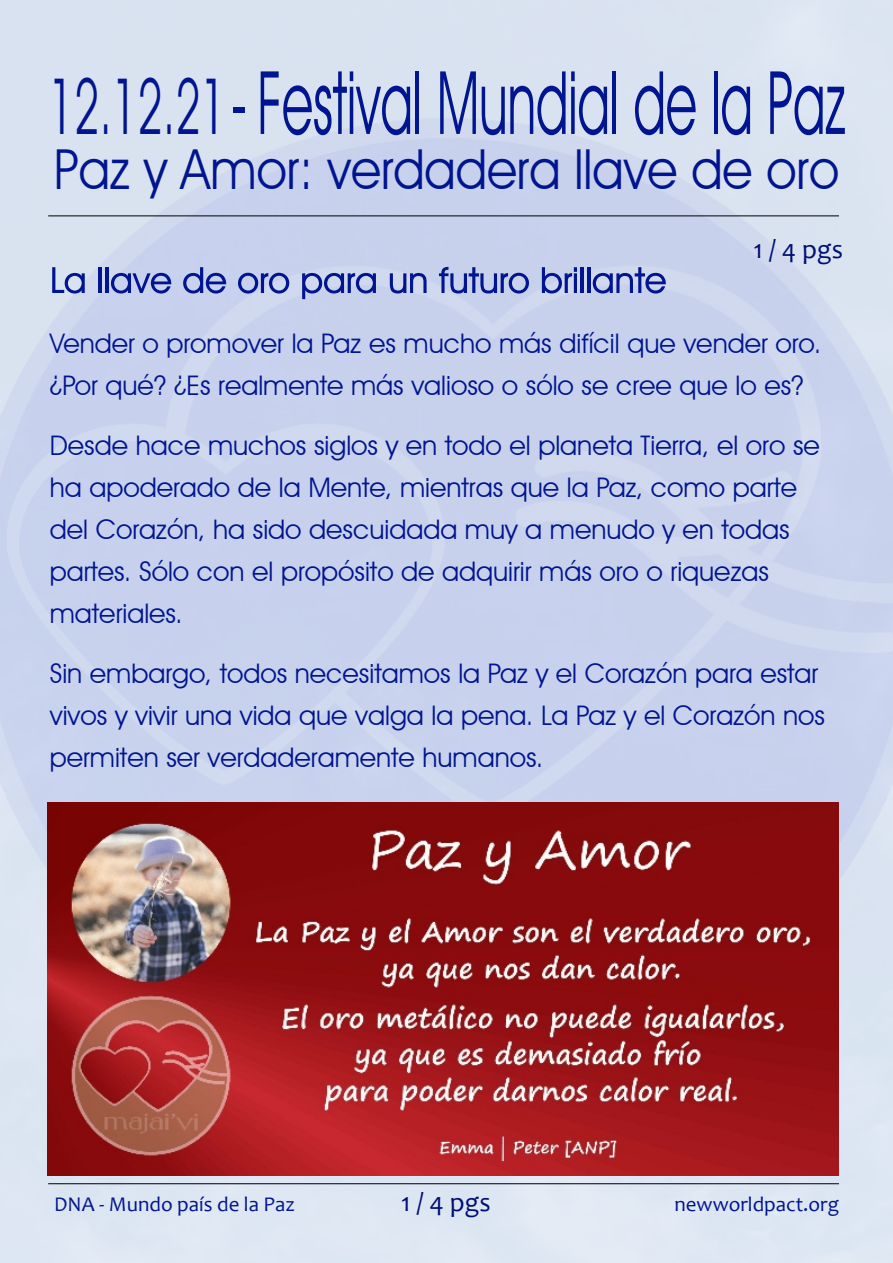
<style>
.page{position:relative;width:893px;height:1263px;background:#fff}
.page>*{position:absolute;margin:0;border:0;box-sizing:border-box;transform-origin:0 0}
.t1{font:87.9px "Avant Garde IT Cby BT";color:#00158f;scale:.58 1}
.t2{font:55.2px "Avant Garde IT Cby BT";color:#00158f;scale:.9 1}
.t3{font:27px/42px "Avant Garde IT Cby BT";color:#00158f}
.t4{font:27px "Candara";color:#000f74}
.t5{font:21px "Candara";color:#00158f}
.s1{font-size:76.95px}
</style>
<div class="page">
<img style="left:0;top:0;width:893px;height:1263px">
<hr style="left:48px;top:1183px;width:791px;height:1px;background:#000">
<hr style="left:48px;top:215px;width:791px;height:1px;background:#000">
<svg style="left:52px;top:267px;width:33px;height:26px"></svg>
<hr style="left:99px;top:267px;width:3px;height:26px;background:#00158f">
<hr style="left:105px;top:267px;width:3px;height:26px;background:#00158f">
<svg style="left:111px;top:273px;width:60px;height:21px"></svg>
<svg style="left:183px;top:267px;width:43px;height:27px"></svg>
<svg style="left:238px;top:273px;width:51px;height:21px"></svg>
<svg style="left:302px;top:273px;width:74px;height:26px;background:#828fcb"></svg>
<svg style="left:390px;top:273px;width:37px;height:20px"></svg>
<svg style="left:439px;top:267px;width:90px;height:27px;background:#8996ce"></svg>
<svg style="left:542px;top:267px;width:35px;height:26px"></svg>
<hr style="left:574px;top:273px;width:3px;height:20px;background:#00158f">
<hr style="left:580px;top:267px;width:4px;height:26px;background:#00158f">
<hr style="left:587px;top:267px;width:3px;height:26px;background:#00158f">
<svg style="left:593px;top:267px;width:73px;height:27px;background:#8996cd"></svg>
<img style="left:47px;top:802px;width:792px;height:373px">
<h1 class="t1" style="left:49px;top:67px;width:1376px"><span class="s1">12.12.21</span>- Festival Mundial de la Paz</h1>
<h2 class="t2" style="left:54px;top:147px;width:874px">Paz y Amor: verdadera llave de oro</h2>
<p class="t4" style="left:754px;top:239px;width:91px">1 / 4 pgs</p>
<p class="t3" style="left:50px;top:325px;width:773px">Vender o promover la Paz es mucho más difícil que vender oro. ¿Por qué? ¿Es realmente más valioso o sólo se cree que lo es?</p>
<p class="t3" style="left:50px;top:427px;width:771px">Desde hace muchos siglos y en todo el planeta Tierra, el oro se ha apoderado de la Mente, mientras que la Paz, como parte del Corazón, ha sido descuidada muy a menudo y en todas partes. Sólo con el propósito de adquirir más oro o riquezas materiales.</p>
<p class="t3" style="left:50px;top:655px;width:777px">Sin embargo, todos necesitamos la Paz y el Corazón para estar vivos y vivir una vida que valga la pena. La Paz y el Corazón nos permiten ser verdaderamente humanos.</p>
<p class="t5" style="left:54px;top:1196px;width:243px">DNA - Mundo país de la Paz</p>
<p class="t4" style="left:401px;top:1191px;width:91px">1 / 4 pgs</p>
<p class="t5" style="left:674px;top:1196px;width:166px">newworldpact.org</p>
</div>
